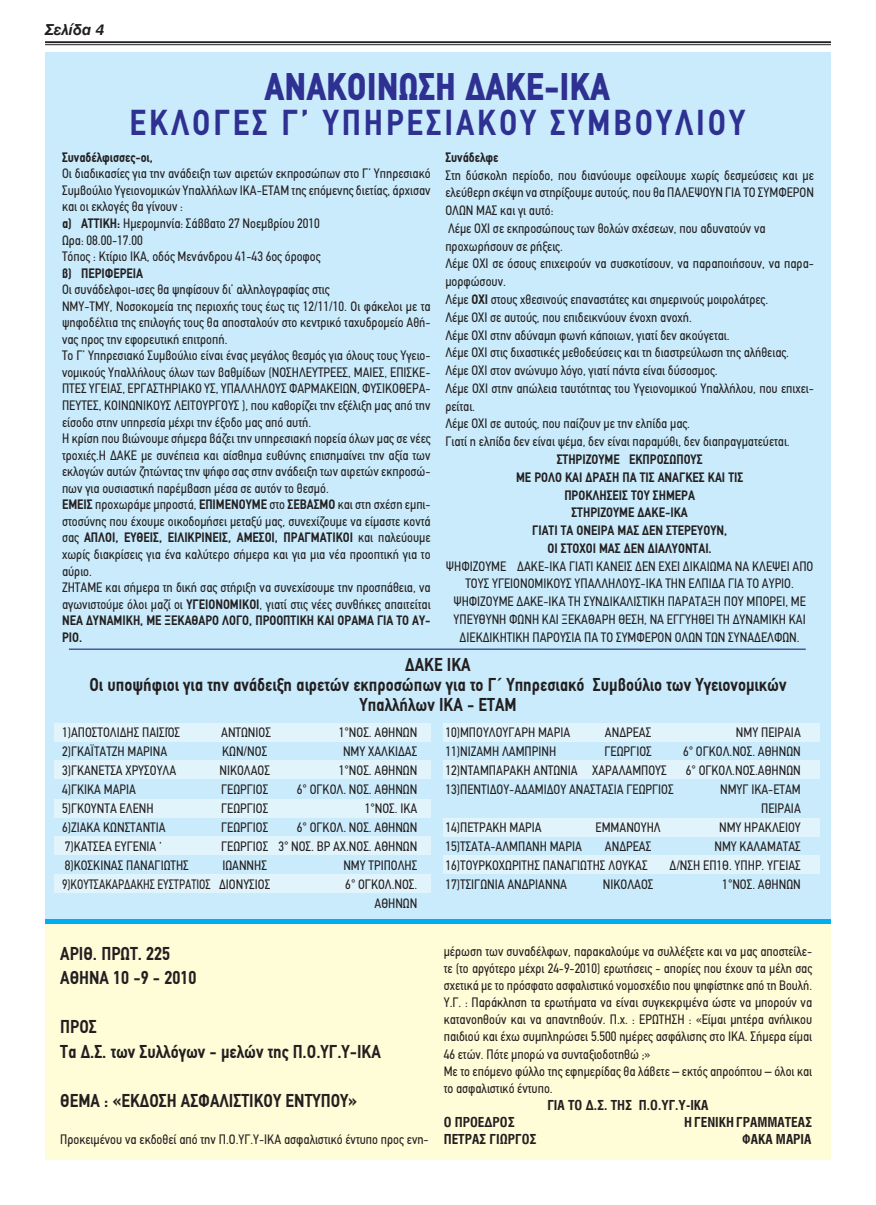
<style>
.page{position:relative;width:876px;height:1205px;background:#fff}
.page>*{position:absolute;margin:0;border:0;box-sizing:border-box;transform-origin:0 0}
.t1{font:900 condensed 38.75px "PF Din Text";color:#2e3092}
.t2{font:700 36.25px "PF Din Text Condensed";letter-spacing:.08em;color:#2e3092}
.t3{font:700 18.75px/20px "PF Din Text Condensed";color:#231f20}
.t4{font:italic 15px "UB Helvetica Bold";color:#231f20}
.t5{font:13.75px/16.5px "PF Din Text Condensed";color:#231f20}
.t6{font:700 13.75px/17.8px "PF Din Text Condensed";color:#231f20;text-align:center}
.t7{font:13.75px "UB Helvetica Cond Bold";color:#231f20}
.t8{font:13.75px "PF Din Text Condensed";color:#231f20;scale:.94 1}
.s1{font-weight:700}
</style>
<div class="page">
<hr style="left:45px;top:41px;width:785px;height:2px;background:#231f20">
<hr style="left:45px;top:44px;width:785px;height:1px;background:#231f20">
<div style="left:45px;top:52px;width:785px;height:869px;background:#caebfb"></div>
<div style="left:54px;top:723px;width:376px;height:19px;background:#e1f4fc"></div>
<div style="left:443px;top:723px;width:376px;height:19px;background:#e1f4fc"></div>
<div style="left:54px;top:759px;width:376px;height:19px;background:#e1f4fc"></div>
<div style="left:443px;top:759px;width:376px;height:19px;background:#e1f4fc"></div>
<div style="left:54px;top:799px;width:376px;height:19px;background:#e1f4fc"></div>
<div style="left:443px;top:818px;width:376px;height:19px;background:#e1f4fc"></div>
<div style="left:54px;top:836px;width:376px;height:19px;background:#e1f4fc"></div>
<div style="left:443px;top:855px;width:376px;height:19px;background:#e1f4fc"></div>
<div style="left:54px;top:874px;width:376px;height:19px;background:#e1f4fc"></div>
<hr style="left:69px;top:648px;width:736px;height:2px;background:#253f8e">
<div style="left:45px;top:924px;width:785px;height:236px;background:#fffcd8"></div>
<div style="left:45px;top:919px;width:785px;height:5px;background:#00aeef"></div>
<p class="t4" style="left:45px;top:20px;width:61px">Σελίδα 4</p>
<h1 class="t1" style="left:264px;top:73px;width:347px">ΑΝΑΚΟΙΝΩΣΗ ΔΑΚΕ-ΙΚΑ</h1>
<h2 class="t2" style="left:129px;top:110px;width:616px">ΕΚΛΟΓΕΣ Γ’ ΥΠΗΡΕΣΙΑΚΟΥ ΣΥΜΒΟΥΛΙΟΥ</h2>
<p class="t6" style="left:62px;top:149px;width:92px">Συναδέλφισσες-οι,</p>
<p class="t5" style="left:62px;top:167px;width:370px">Οι διαδικασίες για την ανάδειξη των αιρετών εκπροσώπων στο Γ’ Υπηρεσιακό Συμβούλιο Υγειονομικών Υπαλλήλων ΙΚΑ-ΕΤΑΜ της επόμενης διετίας, άρχισαν και οι εκλογές θα γίνουν :<br><span class="s1">α) ΑΤΤΙΚΗ:</span> Ημερομηνία: Σάββατο 27 Νοεμβρίου 2010<br>Ωρα: 08.00-17.00<br>Τόπος : Κτίριο ΙΚΑ, οδός Μενάνδρου 41-43 6ος όροφος</p>
<p class="t6" style="left:62px;top:265px;width:82px">β) ΠΕΡΙΦΕΡΕΙΑ</p>
<p class="t5" style="left:62px;top:282px;width:370px">Οι συνάδελφοι-ισες θα ψηφίσουν δι’ αλληλογραφίας στις<br>ΝΜΥ-ΤΜΥ, Νοσοκομεία της περιοχής τους έως τις 12/11/10. Οι φάκελοι με τα ψηφοδέλτια της επιλογής τους θα αποσταλούν στο κεντρικό ταχυδρομείο Αθή&shy;νας προς την εφορευτική επιτροπή.<br>Το Γ’ Υπηρεσιακό Συμβούλιο είναι ένας μεγάλος θεσμός για όλους τους Υγειο&shy;νομικούς Υπαλλήλους όλων των βαθμίδων (ΝΟΣΗΛΕΥΤΡΕΕΣ, ΜΑΙΕΣ, ΕΠΙΣΚΕ-ΠΤΕΣ ΥΓΕΙΑΣ, ΕΡΓΑΣΤΗΡΙΑΚΟ ΥΣ, ΥΠΑΛΛΗΛΟΥΣ ΦΑΡΜΑΚΕΙΩΝ, ΦΥΣΙΚΟΘΕΡΑ-ΠΕΥΤΕΣ, ΚΟΙΝΩΝΙΚΟΥΣ ΛΕΙΤΟΥΡΓΟΥΣ ), που καθορίζει την εξέλιξη μας από την είσοδο στην υπηρεσία μέχρι την έξοδο μας από αυτή.<br>Η κρίση που βιώνουμε σήμερα βάζει την υπηρεσιακή πορεία όλων μας σε νέες τροχιές.Η ΔΑΚΕ με συνέπεια και αίσθημα ευθύνης επισημαίνει την αξία των εκλογών αυτών ζητώντας την ψήφο σας στην ανάδειξη των αιρετών εκπροσώ&shy;πων για ουσιαστική παρέμβαση μέσα σε αυτόν το θεσμό.<br><span class="s1">ΕΜΕΙΣ</span> προχωράμε μπροστά, <span class="s1">ΕΠΙΜΕΝΟΥΜΕ</span> στο <span class="s1">ΣΕΒΑΣΜΟ</span> και στη σχέση εμπι&shy;στοσύνης που έχουμε οικοδομήσει μεταξύ μας, συνεχίζουμε να είμαστε κοντά σας <span class="s1">ΑΠΛΟΙ, ΕΥΘΕΙΣ, ΕΙΛΙΚΡΙΝΕΙΣ, ΑΜΕΣΟΙ, ΠΡΑΓΜΑΤΙΚΟΙ</span> και παλεύουμε χωρίς διακρίσεις για ένα καλύτερο σήμερα και για μια νέα προοπτική για το αύριο.<br>ΖΗΤΑΜΕ και σήμερα τη δική σας στήριξη να συνεχίσουμε την προσπάθεια, να αγωνιστούμε όλοι μαζί οι <span class="s1">ΥΓΕΙΟΝΟΜΙΚΟΙ</span>, γιατί στις νέες συνθήκες απαιτείται <span class="s1">ΝΕΑ ΔΥΝΑΜΙΚΗ, ΜΕ ΞΕΚΑΘΑΡΟ ΛΟΓΟ, ΠΡΟΟΠΤΙΚΗ ΚΑΙ ΟΡΑΜΑ ΓΙΑ ΤΟ ΑΥ-ΡΙΟ.</span></p>
<p class="t6" style="left:445px;top:149px;width:55px">Συνάδελφε</p>
<p class="t5" style="left:445px;top:167px;width:370px;line-height:17.8px">Στη δύσκολη περίοδο, που διανύουμε οφείλουμε χωρίς δεσμεύσεις και με ελεύθερη σκέψη να στηρίξουμε αυτούς, που θα ΠΑΛΕΨΟΥΝ ΓΙΑ ΤΟ ΣΥΜΦΕΡΟΝ ΟΛΩΝ ΜΑΣ και γι αυτό:<br>Λέμε ΟΧΙ σε εκπροσώπους των θολών σχέσεων, που αδυνατούν να προχωρήσουν σε ρήξεις.<br>Λέμε ΟΧΙ σε όσους επιχειρούν να συσκοτίσουν, να παραποιήσουν, να παρα&shy;μορφώσουν.<br>Λέμε <span class="s1">ΟΧΙ</span> στους χθεσινούς επαναστάτες και σημερινούς μοιρολάτρες.<br>Λέμε ΟΧΙ σε αυτούς, που επιδεικνύουν ένοχη ανοχή.<br>Λέμε ΟΧΙ στην αδύναμη φωνή κάποιων, γιατί δεν ακούγεται.<br>Λέμε ΟΧΙ στις διχαστικές μεθοδεύσεις και τη διαστρεύλωση της αλήθειας.<br>Λέμε ΟΧΙ στον ανώνυμο λόγο, γιατί πάντα είναι δύσοσμος.<br>Λέμε ΟΧΙ στην απώλεια ταυτότητας του Υγειονομικού Υπαλλήλου, που επιχει&shy;ρείται.<br>Λέμε ΟΧΙ σε αυτούς, που παίζουν με την ελπίδα μας.<br>Γιατί η ελπίδα δεν είναι ψέμα, δεν είναι παραμύθι, δεν διαπραγματεύεται.</p>
<p class="t6" style="left:516px;top:452px;width:228px">ΣΤΗΡΙΖΟΥΜΕ ΕΚΠΡΟΣΩΠΟΥΣ<br>ΜΕ ΡΟΛΟ ΚΑΙ ΔΡΑΣΗ ΠΑ ΤΙΣ ΑΝΑΓΚΕΣ ΚΑΙ ΤΙΣ<br>ΠΡΟΚΛΗΣΕΙΣ ΤΟΥ ΣΗΜΕΡΑ<br>ΣΤΗΡΙΖΟΥΜΕ ΔΑΚΕ-ΙΚΑ<br>ΓΙΑΤΙ ΤΑ ΟΝΕΙΡΑ ΜΑΣ ΔΕΝ ΣΤΕΡΕΥΟΥΝ,<br>ΟΙ ΣΤΟΧΟΙ ΜΑΣ ΔΕΝ ΔΙΑΛΥΟΝΤΑΙ.</p>
<p class="t5" style="left:446px;top:558px;width:369px;line-height:17.8px;text-align:center">ΨΗΦΙΖΟΥΜΕ ΔΑΚΕ-ΙΚΑ ΓΙΑΤΙ ΚΑΝΕΙΣ ΔΕΝ ΕΧΕΙ ΔΙΚΑΙΩΜΑ ΝΑ ΚΛΕΨΕΙ ΑΠΟ ΤΟΥΣ ΥΓΕΙΟΝΟΜΙΚΟΥΣ ΥΠΑΛΛΗΛΟΥΣ-ΙΚΑ ΤΗΝ ΕΛΠΙΔΑ ΓΙΑ ΤΟ ΑΥΡΙΟ.<br>ΨΗΦΙΖΟΥΜΕ ΔΑΚΕ-ΙΚΑ ΤΗ ΣΥΝΔΙΚΑΛΙΣΤΙΚΗ ΠΑΡΑΤΑΞΗ ΠΟΥ ΜΠΟΡΕΙ, ΜΕ ΥΠΕΥΘΥΝΗ ΦΩΝΗ ΚΑΙ ΞΕΚΑΘΑΡΗ ΘΕΣΗ, ΝΑ ΕΓΓΥΗΘΕΙ ΤΗ ΔΥΝΑΜΙΚΗ ΚΑΙ ΔΙΕΚΔΙΚΗΤΙΚΗ ΠΑΡΟΥΣΙΑ ΠΑ ΤΟ ΣΥΜΦΕΡΟΝ ΟΛΩΝ ΤΩΝ ΣΥΝΑΔΕΛΦΩΝ.</p>
<h3 class="t3" style="left:89px;top:656px;width:698px;text-align:center">ΔΑΚΕ ΙΚΑ<br>Οι υποψήφιοι για την ανάδειξη αιρετών εκπροσώπων για το Γ΄ Υπηρεσιακό Συμβούλιο των Υγειονομικών<br>Υπαλλήλων ΙΚΑ - ΕΤΑΜ</h3>
<p class="t5" style="left:62px;top:725px;width:120px">1)ΑΠΟΣΤΟΛΙΔΗΣ ΠΑΙΣΙΌΣ</p>
<p class="t5" style="left:221px;top:725px;width:51px">ΑΝΤΩΝΙΟΣ</p>
<p class="t5" style="left:339px;top:725px;width:80px">1°ΝΟΣ. ΑΘΗΝΩΝ</p>
<p class="t5" style="left:62px;top:744px;width:107px">2)ΓΚΑΪΤΑΤΖΗ ΜΑΡΙΝΑ</p>
<p class="t5" style="left:222px;top:744px;width:47px">ΚΩΝ/ΝΟΣ</p>
<p class="t5" style="left:343px;top:744px;width:76px">ΝΜΥ ΧΑΛΚΙΔΑΣ</p>
<p class="t5" style="left:62px;top:763px;width:116px">3)ΓΚΑΝΕΤΣΑ ΧΡΥΣΟΥΛΑ</p>
<p class="t5" style="left:219px;top:763px;width:52px">ΝΙΚΟΛΑΟΣ</p>
<p class="t5" style="left:339px;top:763px;width:80px">1°ΝΟΣ. ΑΘΗΝΩΝ</p>
<p class="t5" style="left:62px;top:782px;width:75px">4)ΓΚΙΚΑ ΜΑΡΙΑ</p>
<p class="t5" style="left:221px;top:782px;width:49px">ΓΕΩΡΓΙΟΣ</p>
<p class="t5" style="left:297px;top:782px;width:122px">6° ΟΓΚΟΛ. ΝΟΣ. ΑΘΗΝΩΝ</p>
<p class="t5" style="left:62px;top:801px;width:93px">5)ΓΚΟΥΝΤΑ ΕΛΕΝΗ</p>
<p class="t5" style="left:221px;top:801px;width:49px">ΓΕΩΡΓΙΟΣ</p>
<p class="t5" style="left:365px;top:801px;width:54px">1°ΝΟΣ. ΙΚΑ</p>
<p class="t5" style="left:62px;top:820px;width:105px">6)ΖΙΑΚΑ ΚΩΝΣΤΑΝΤΙΑ</p>
<p class="t5" style="left:221px;top:820px;width:49px">ΓΕΩΡΓΙΟΣ</p>
<p class="t5" style="left:297px;top:820px;width:122px">6° ΟΓΚΟΛ. ΝΟΣ. ΑΘΗΝΩΝ</p>
<p class="t5" style="left:65px;top:839px;width:98px">7)ΚΑΤΣΕΑ ΕΥΓΕΝΙΑ ‘</p>
<p class="t5" style="left:221px;top:839px;width:198px">ΓΕΩΡΓΙΟΣ 3° ΝΟΣ. BP ΑΧ.ΝΟΣ. ΑΘΗΝΩΝ</p>
<p class="t5" style="left:65px;top:858px;width:125px">8)ΚΟΣΚΙΝΑΣ ΠΑΝΑΓΙΩΤΗΣ</p>
<p class="t5" style="left:222px;top:858px;width:46px">ΙΩΑΝΝΗΣ</p>
<p class="t5" style="left:343px;top:858px;width:75px">ΝΜΥ ΤΡΙΠΟΛΗΣ</p>
<p class="t8" style="left:62px;top:879px;width:223px">9)ΚΟΥΤΣΑΚΑΡΔΑΚΗΣ ΕΥΣΤΡΑΤΙΟΣ ΔΙΟΝΥΣΙΟΣ</p>
<p class="t5" style="left:345px;top:876px;width:73px;line-height:19px;text-align:right">6° ΟΓΚΟΛ.ΝΟΣ.<br>ΑΘΗΝΩΝ</p>
<h3 class="t3" style="left:60px;top:943px;width:137px;line-height:24.5px">ΑΡΙΘ. ΠΡΩΤ. 225<br>ΑΘΗΝΑ 10 -9 - 2010</h3>
<h3 class="t3" style="left:60px;top:1016px;width:322px;line-height:24.5px">ΠΡΟΣ<br>Τα Δ.Σ. των Συλλόγων - μελών της Π.Ο.ΥΓ.Υ-ΙΚΑ</h3>
<h3 class="t3" style="left:60px;top:1092px;width:298px">ΘΕΜΑ : «ΕΚΔΟΣΗ ΑΣΦΑΛΙΣΤΙΚΟΥ ΕΝΤΥΠΟΥ»</h3>
<p class="t5" style="left:60px;top:1132px;width:370px">Προκειμένου να εκδοθεί από την Π.Ο.ΥΓ.Υ-ΙΚΑ ασφαλιστικό έντυπο προς ενη-</p>
<p class="t5" style="left:445px;top:725px;width:126px">10)ΜΠΟΥΛΟΥΓΑΡΗ ΜΑΡΙΑ</p>
<p class="t5" style="left:604px;top:725px;width:48px">ΑΝΔΡΕΑΣ</p>
<p class="t5" style="left:735px;top:725px;width:66px">ΝΜΥ ΠΕΙΡΑΙΑ</p>
<p class="t5" style="left:445px;top:744px;width:112px">11)ΝΙΖΑΜΗ ΛΑΜΠΡΙΝΗ</p>
<p class="t5" style="left:604px;top:744px;width:49px">ΓΕΩΡΓΙΟΣ</p>
<p class="t5" style="left:683px;top:744px;width:119px">6° ΟΓΚΟΛ.ΝΟΣ. ΑΘΗΝΩΝ</p>
<p class="t5" style="left:445px;top:763px;width:223px">12)ΝΤΑΜΠΑΡΑΚΗ ΑΝΤΩΝΙΑ ΧΑΡΑΛΑΜΠΟΥΣ</p>
<p class="t5" style="left:685px;top:763px;width:116px">6° ΟΓΚΟΛ.ΝΟΣ.ΑΘΗΝΩΝ</p>
<p class="t5" style="left:445px;top:782px;width:230px">13)ΠΕΝΤΙΔΟΥ-ΑΔΑΜΙΔΟΥ ΑΝΑΣΤΑΣΙΑ ΓΕΩΡΓΙΟΣ</p>
<p class="t5" style="left:720px;top:781px;width:82px;line-height:19px;text-align:right">ΝΜΥΓ ΙΚΑ-ΕΤΑΜ<br>ΠΕΙΡΑΙΑ</p>
<p class="t5" style="left:445px;top:820px;width:98px">14)ΠΕΤΡΑΚΗ ΜΑΡΙΑ</p>
<p class="t5" style="left:595px;top:820px;width:67px">ΕΜΜΑΝΟΥΗΛ</p>
<p class="t5" style="left:718px;top:820px;width:83px">ΝΜΥ ΗΡΑΚΛΕΙΟΥ</p>
<p class="t5" style="left:445px;top:839px;width:138px">15)ΤΣΑΤΑ-ΑΛΜΠΑΝΗ ΜΑΡΙΑ</p>
<p class="t5" style="left:604px;top:839px;width:48px">ΑΝΔΡΕΑΣ</p>
<p class="t5" style="left:714px;top:839px;width:88px">ΝΜΥ ΚΑΛΑΜΑΤΑΣ</p>
<p class="t5" style="left:445px;top:858px;width:204px">16)ΤΟΥΡΚΟΧΩΡΙΤΗΣ ΠΑΝΑΓΙΩΤΗΣ ΛΟΥΚΑΣ</p>
<p class="t5" style="left:669px;top:858px;width:133px">Δ/ΝΣΗ ΕΠ1Θ. ΥΠΗΡ. ΥΓΕΙΑΣ</p>
<p class="t5" style="left:445px;top:877px;width:123px">17)ΤΣΙΓΩΝΙΑ ΑΝΔΡΙΑΝΝΑ</p>
<p class="t5" style="left:602px;top:877px;width:52px">ΝΙΚΟΛΑΟΣ</p>
<p class="t5" style="left:722px;top:877px;width:80px">1°ΝΟΣ. ΑΘΗΝΩΝ</p>
<p class="t5" style="left:443px;top:944px;width:370px;line-height:17.1px">μέρωση των συναδέλφων, παρακαλούμε να συλλέξετε και να μας αποστείλε&shy;τε (το αργότερο μέχρι 24-9-2010) ερωτήσεις - απορίες που έχουν τα μέλη σας σχετικά με το πρόσφατο ασφαλιστικό νομοσχέδιο που ψηφίστηκε από τη Βουλή.<br>Υ.Γ. : Παράκληση τα ερωτήματα να είναι συγκεκριμένα ώστε να μπορούν να κατανοηθούν και να απαντηθούν. Π.χ. : ΕΡΩΤΗΣΗ : «Είμαι μητέρα ανήλικου παιδιού και έχω συμπληρώσει 5.500 ημέρες ασφάλισης στο ΙΚΑ. Σήμερα είμαι 46 ετών. Πότε μπορώ να συνταξιοδοτηθώ ;»<br>Με το επόμενο φύλλο της εφημερίδας θα λάβετε – εκτός απροόπτου – όλοι και το ασφαλιστικό έντυπο.</p>
<p class="t7" style="left:547px;top:1097px;width:162px">ΓΙΑ ΤΟ Δ.Σ. ΤΗΣ Π.Ο.ΥΓ.Υ-ΙΚΑ</p>
<p class="t7" style="left:443px;top:1114px;width:72px">Ο ΠΡΟΕΔΡΟΣ</p>
<p class="t7" style="left:683px;top:1114px;width:130px">Η ΓΕΝΙΚΗ ΓΡΑΜΜΑΤΕΑΣ</p>
<p class="t7" style="left:443px;top:1131px;width:94px">ΠΕΤΡΑΣ ΓΙΩΡΓΟΣ</p>
<p class="t7" style="left:742px;top:1131px;width:71px">ΦΑΚΑ ΜΑΡΙΑ</p>
</div>
